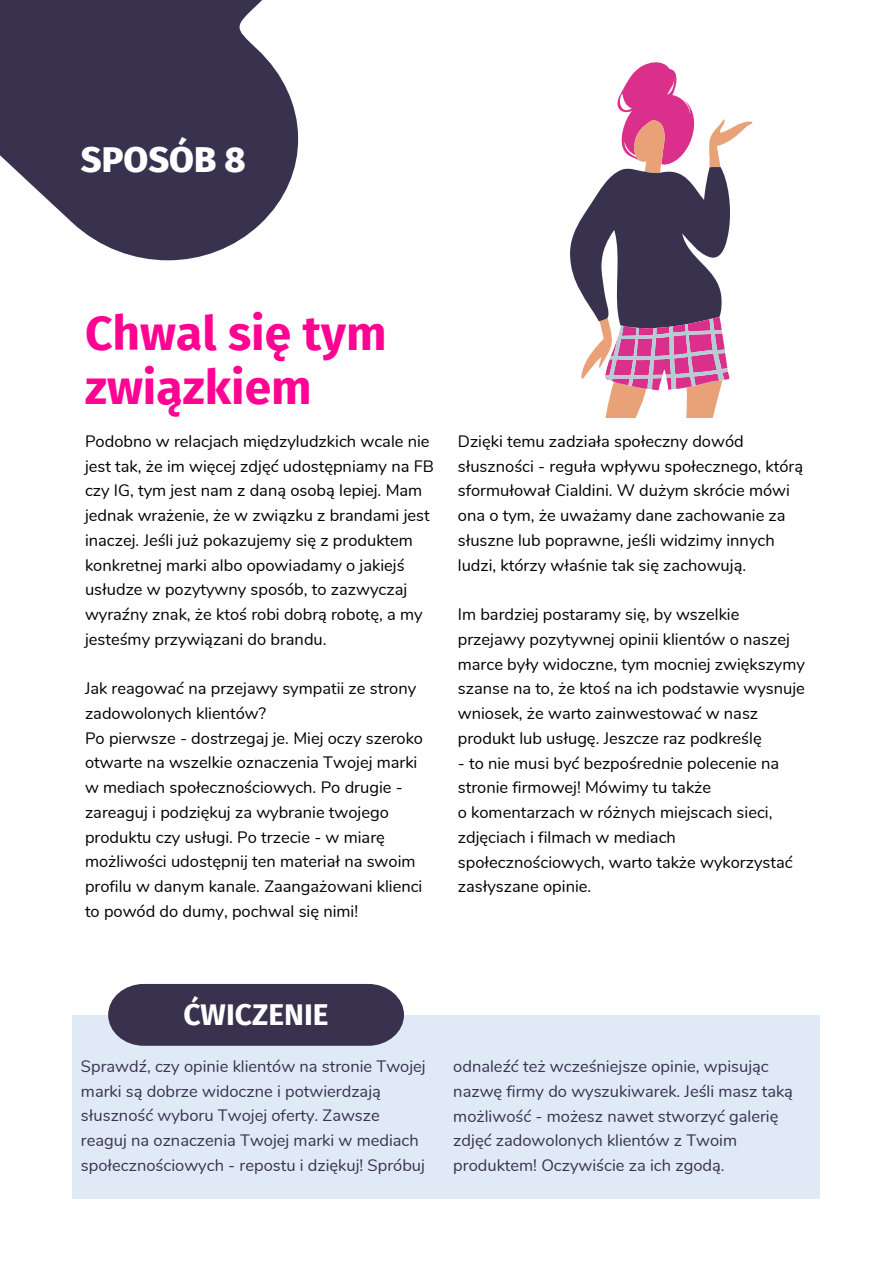
<style>
.page{position:relative;width:893px;height:1264px;background:#fff}
.page>*{position:absolute;margin:0;border:0;box-sizing:border-box;transform-origin:0 0}
.t1{font:700 48px/54px "Fira Sans";color:#ff0392}
.t2{font:800 36px "Fira Sans";color:#fff}
.t3{font:700 30px "Fira Sans";color:#fff}
.t4{font:16.5px/24.8px "Nunito";color:#000}
.t5{font:16.5px/24.8px "Nunito";color:#38324f}
</style>
<div class="page">
<div style="left:72px;top:1014px;width:748px;height:184px;background:#e0eaf7"></div>
<svg style="left:108px;top:983px;width:296px;height:62px;background:#443f5a"></svg>
<svg style="left:0;top:0;width:299px;height:260px;fill:#38324f"></svg>
<svg style="left:570px;top:62px;width:182px;height:355px"></svg>
<h2 class="t2" style="left:81px;top:139px;width:166px">SPOSÓB 8</h2>
<h1 class="t1" style="left:85px;top:307px;width:303px">Chwal się tym związkiem</h1>
<p class="t4" style="left:85px;top:429px;width:350px">Podobno w relacjach międzyludzkich wcale nie jest tak, że im więcej zdjęć udostępniamy na FB czy IG, tym jest nam z daną osobą lepiej. Mam jednak wrażenie, że w związku z brandami jest inaczej. Jeśli już pokazujemy się z produktem konkretnej marki albo opowiadamy o jakiejś usłudze w pozytywny sposób, to zazwyczaj wyraźny znak, że ktoś robi dobrą robotę, a my jesteśmy przywiązani do brandu.</p>
<p class="t4" style="left:85px;top:676px;width:339px">Jak reagować na przejawy sympatii ze strony zadowolonych klientów?<br>Po pierwsze - dostrzegaj je. Miej oczy szeroko otwarte na wszelkie oznaczenia Twojej marki w mediach społecznościowych. Po drugie - zareaguj i podziękuj za wybranie twojego produktu czy usługi. Po trzecie - w miarę możliwości udostępnij ten materiał na swoim profilu w danym kanale. Zaangażowani klienci to powód do dumy, pochwal się nimi!</p>
<p class="t4" style="left:458px;top:429px;width:347px">Dzięki temu zadziała społeczny dowód słuszności - reguła wpływu społecznego, którą sformułował Cialdini. W dużym skrócie mówi ona o tym, że uważamy dane zachowanie za słuszne lub poprawne, jeśli widzimy innych ludzi, którzy właśnie tak się zachowują.</p>
<p class="t4" style="left:458px;top:602px;width:348px">Im bardziej postaramy się, by wszelkie przejawy pozytywnej opinii klientów o naszej marce były widoczne, tym mocniej zwiększymy szanse na to, że ktoś na ich podstawie wysnuje wniosek, że warto zainwestować w nasz produkt lub usługę. Jeszcze raz podkreślę</p>
<p class="t4" style="left:458px;top:750px;width:336px">- to nie musi być bezpośrednie polecenie na stronie firmowej! Mówimy tu także<br>o komentarzach w różnych miejscach sieci, zdjęciach i filmach w mediach społecznościowych, warto także wykorzystać zasłyszane opinie.</p>
<h3 class="t3" style="left:183px;top:997px;width:147px">ĆWICZENIE</h3>
<p class="t5" style="left:81px;top:1054px;width:346px">Sprawdź, czy opinie klientów na stronie Twojej marki są dobrze widoczne i potwierdzają słuszność wyboru Twojej oferty. Zawsze reaguj na oznaczenia Twojej marki w mediach społecznościowych - repostu i dziękuj! Spróbuj</p>
<p class="t5" style="left:453px;top:1054px;width:341px">odnaleźć też wcześniejsze opinie, wpisując nazwę firmy do wyszukiwarek. Jeśli masz taką możliwość - możesz nawet stworzyć galerię zdjęć zadowolonych klientów z Twoim produktem! Oczywiście za ich zgodą.</p>
</div>
